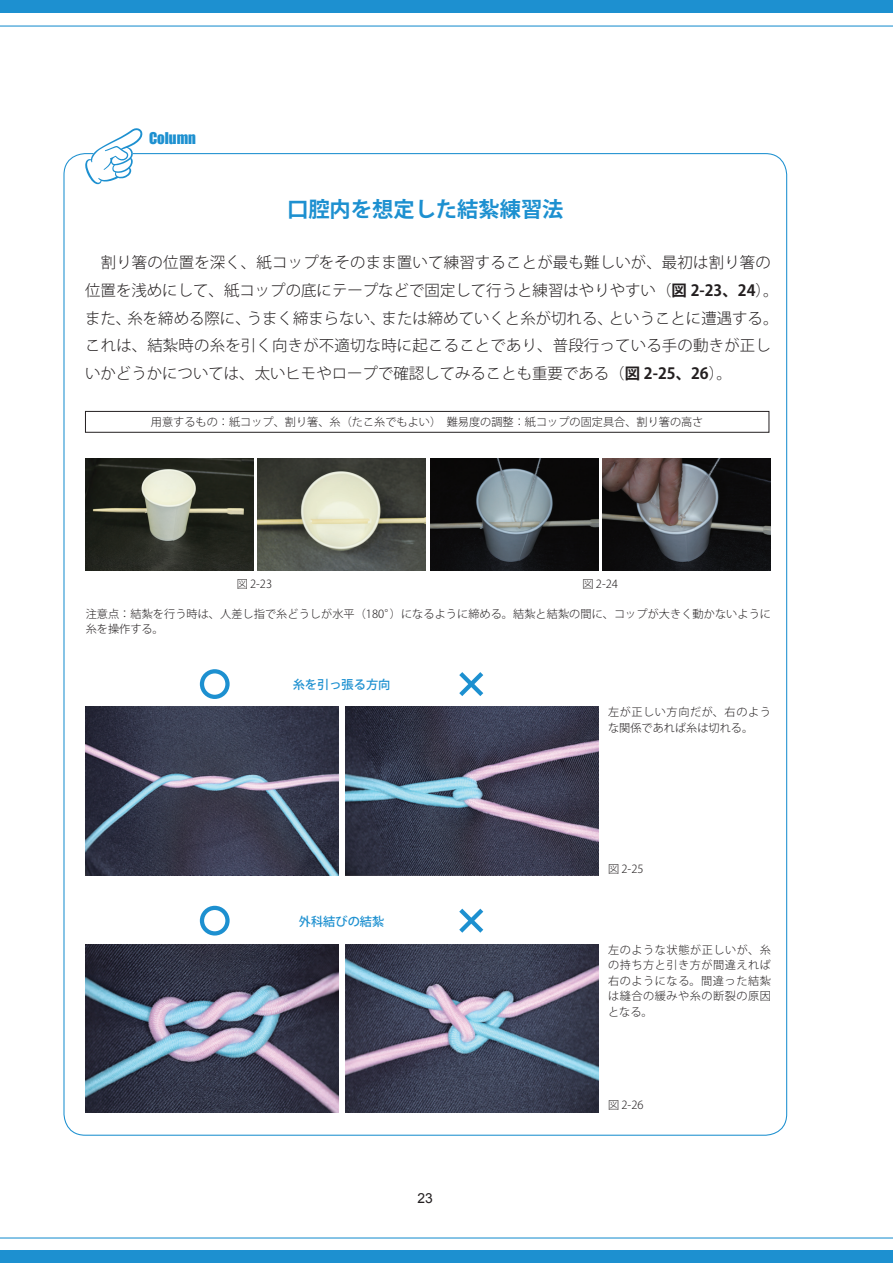
<style>
.page{position:relative;width:893px;height:1263px;background:#fff}
.page>*{position:absolute;margin:0;border:0;box-sizing:border-box;transform-origin:0 0}
.t1{font:700 21.3px "Koz Go Pr 6 N";color:#1d90d0}
.t2{font:300 15.45px/27.6px "Koz Go Pr 6 N";color:#231f20}
.t3{font:14.85px "Impact";color:#1d90d0}
.t4{font:13.8px "Arial";color:#231f20}
.t5{font:500 12.15px "Koz Go Pr 6 N";color:#1d90d0}
.t6{font:300 11.1px/15.5px "Koz Go Pr 6 N";letter-spacing:.005em;color:#231f20}
.t7{font:300 11.1px/15.5px "Koz Go Pr 6 N";letter-spacing:.025em;color:#231f20}
.s1{font-weight:700}
</style>
<div class="page">
<div style="left:0;top:0;width:893px;height:13px;background:#1d90d0"></div>
<hr style="left:0;top:26px;width:893px;height:1px;background:#1d90d0">
<div style="left:0;top:1250px;width:893px;height:13px;background:#1d90d0"></div>
<hr style="left:0;top:1237px;width:893px;height:1px;background:#1d90d0">
<div style="left:85px;top:411px;width:684px;height:21px;border:1px solid #231f20"></div>
<img style="left:85px;top:458px;width:168px;height:113px">
<img style="left:258px;top:458px;width:168px;height:113px">
<img style="left:430px;top:458px;width:168px;height:112px">
<img style="left:603px;top:458px;width:168px;height:112px">
<img style="left:86px;top:706px;width:253px;height:169px">
<img style="left:345px;top:706px;width:254px;height:169px">
<svg style="left:85px;top:128px;width:57px;height:56px"></svg>
<div style="left:200px;top:669px;width:30px;height:30px;border:4px solid #1d90d0;border-radius:50%"></div>
<div style="left:200px;top:906px;width:30px;height:29px;border:4px solid #1d90d0;border-radius:50%"></div>
<svg style="left:459px;top:672px;width:24px;height:24px"></svg>
<svg style="left:459px;top:909px;width:24px;height:24px"></svg>
<img style="left:86px;top:944px;width:253px;height:169px">
<img style="left:345px;top:944px;width:254px;height:169px">
<p class="t3" style="left:149px;top:127px;width:48px">Column</p>
<h1 class="t1" style="left:287px;top:198px;width:278px">口腔内を想定した結紮練習法</h1>
<p class="t2" style="left:85px;top:249px;width:695px">　割り箸の位置を深く、紙コップをそのまま置いて練習することが最も難しいが、最初は割り箸の位置を浅めにして、紙コップの底にテープなどで固定して行うと練習はやりやすい（<span class="s1">図 2-23、24</span>）。また、糸を締める際に、うまく締まらない、または締めていくと糸が切れる、ということに遭遇する。これは、結紮時の糸を引く向きが不適切な時に起こることであり、普段行っている手の動きが正しいかどうかについては、太いヒモやロープで確認してみることも重要である（<span class="s1">図 2-25、26</span>）。</p>
<p class="t6" style="left:151px;top:414px;width:554px">用意するもの：紙コップ、割り箸、糸（たこ糸でもよい）　難易度の調整：紙コップの固定具合、割り箸の高さ</p>
<p class="t6" style="left:237px;top:576px;width:37px">図 2-23</p>
<p class="t6" style="left:583px;top:576px;width:37px">図 2-24</p>
<p class="t6" style="left:86px;top:606px;width:687px">注意点：結紮を行う時は、人差し指で糸どうしが水平（180°）になるように締める。結紮と結紮の間に、コップが大きく動かないように糸を操作する。</p>
<p class="t5" style="left:293px;top:677px;width:99px">糸を引っ張る方向</p>
<p class="t5" style="left:299px;top:915px;width:87px">外科結びの結紮</p>
<p class="t4" style="left:418px;top:1189px;width:17px">23</p>
<p class="t7" style="left:608px;top:705px;width:164px">左が正しい方向だが、右のような関係であれば糸は切れる。</p>
<p class="t6" style="left:608px;top:861px;width:37px">図 2-25</p>
<p class="t6" style="left:608px;top:942px;width:164px;text-align:justify">左のような状態が正しいが、糸の持ち方と引き方が間違えれば右のようになる。間違った結紮は縫合の緩みや糸の断裂の原因となる。</p>
<p class="t6" style="left:608px;top:1097px;width:37px">図 2-26</p>
</div>
